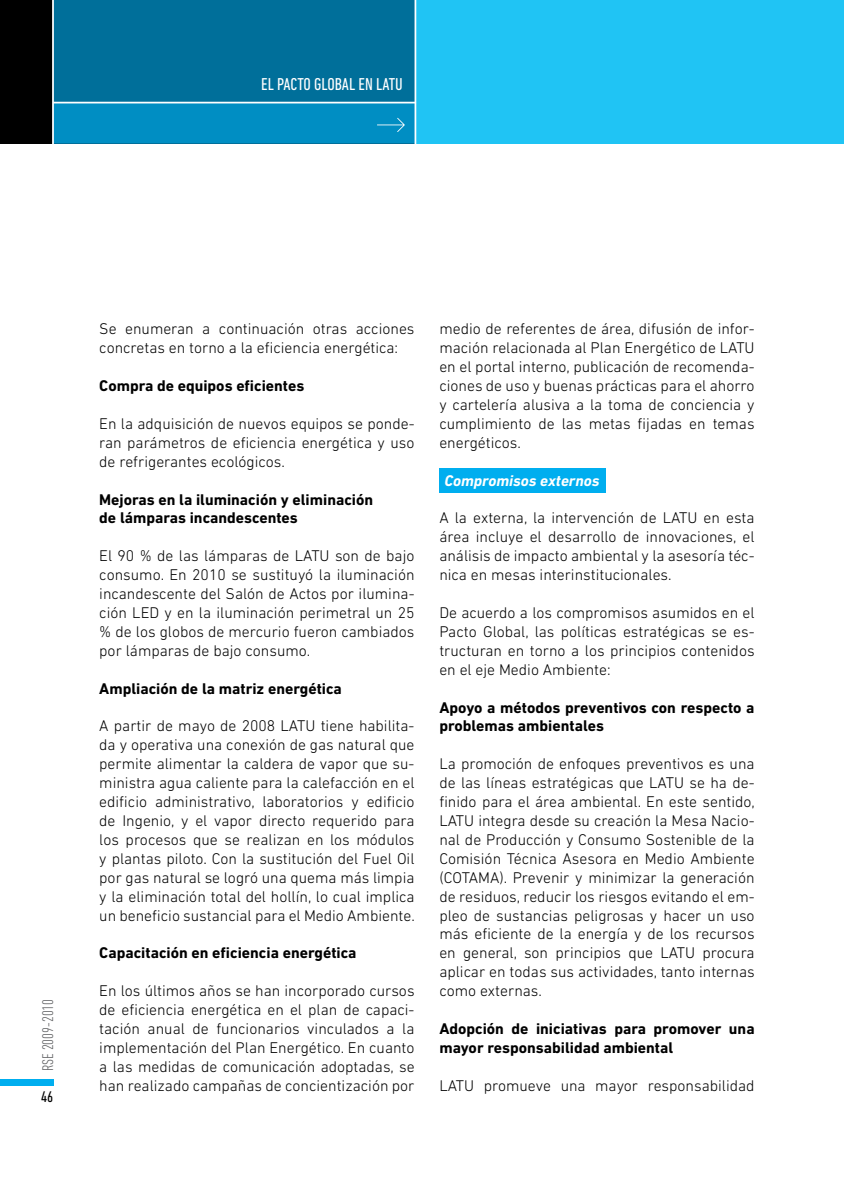
<style>
.page{position:relative;width:844px;height:1191px;background:#fff}
.page>*{position:absolute;margin:0;border:0;box-sizing:border-box;transform-origin:0 0}
.t1{font:condensed 17.5px "DIN Next LT Pro";color:#fff}
.t2{font:300 15.75px/18.9px "DIN Next LT Pro";color:#000;text-align:justify}
.t3{font:700 15.75px/18.9px "DIN Next LT Pro";color:#000}
.t4{font:italic 700 15.75px "DIN Next LT Pro";color:#fff}
.t5{font:300 condensed 15.75px "DIN Next LT Pro";color:#636466}
.t6{font:condensed 15.75px "DIN Next LT Pro";color:#000}
</style>
<div class="page">
<div style="left:0;top:1079px;width:53px;height:6px;background:#00aeef"></div>
<div style="left:0;top:0;width:843px;height:143px;background:#20c4f4"></div>
<div style="left:0;top:0;width:53px;height:143px;background:#000"></div>
<div style="left:53px;top:0;width:362px;height:143px;background:#006f9a"></div>
<div style="left:53px;top:102px;width:362px;height:41px;background:#008ec3"></div>
<hr style="left:414px;top:0;width:2px;height:152px;background:#fff">
<hr style="left:52px;top:0;width:2px;height:152px;background:#fff">
<hr style="left:53px;top:102px;width:363px;height:1px;background:#fff">
<svg style="left:377px;top:118px;width:27px;height:14px"></svg>
<div style="left:439px;top:468px;width:166px;height:24px;background:#00aeef"></div>
<p class="t1" style="left:261px;top:74px;width:61px">EL PACTO GLOBAL</p>
<p class="t1" style="left:358px;top:74px;width:46px">EN LATU</p>
<p class="t5" style="left:39px;top:1071px;width:74px;rotate:-90deg">RSE 2009-2010</p>
<p class="t6" style="left:41px;top:1087px;width:14px">46</p>
<p class="t2" style="left:99px;top:319px;width:316px">Se enumeran a continuación otras acciones concretas en torno a la eficiencia energética:</p>
<p class="t3" style="left:99px;top:376px;width:207px">Compra de equipos eficientes</p>
<p class="t2" style="left:99px;top:414px;width:317px">En la adquisición de nuevos equipos se ponde&shy;ran parámetros de eficiencia energética y uso de refrigerantes ecológicos.</p>
<p class="t3" style="left:99px;top:489px;width:275px">Mejoras en la iluminación y eliminación de lámparas incandescentes</p>
<p class="t2" style="left:99px;top:546px;width:317px">El 90 % de las lámparas de LATU son de bajo consumo. En 2010 se sustituyó la iluminación incandescente del Salón de Actos por ilumina&shy;ción LED y en la iluminación perimetral un 25 % de los globos de mercurio fueron cambiados por lámparas de bajo consumo.</p>
<p class="t3" style="left:99px;top:678px;width:244px">Ampliación de la matriz energética</p>
<p class="t2" style="left:99px;top:716px;width:317px">A partir de mayo de 2008 LATU tiene habilita&shy;da y operativa una conexión de gas natural que permite alimentar la caldera de vapor que su&shy;ministra agua caliente para la calefacción en el edificio administrativo, laboratorios y edificio de Ingenio, y el vapor directo requerido para los procesos que se realizan en los módulos y plantas piloto. Con la sustitución del Fuel Oil por gas natural se logró una quema más limpia y la eliminación total del hollín, lo cual implica un beneficio sustancial para el Medio Ambiente.</p>
<p class="t3" style="left:99px;top:943px;width:259px">Capacitación en eficiencia energética</p>
<p class="t2" style="left:99px;top:981px;width:317px">En los últimos años se han incorporado cursos de eficiencia energética en el plan de capaci&shy;tación anual de funcionarios vinculados a la implementación del Plan Energético. En cuanto a las medidas de comunicación adoptadas, se han realizado campañas de concientización por</p>
<p class="t2" style="left:439px;top:319px;width:317px">medio de referentes de área, difusión de infor&shy;mación relacionada al Plan Energético de LATU en el portal interno, publicación de recomenda&shy;ciones de uso y buenas prácticas para el ahorro y cartelería alusiva a la toma de conciencia y cumplimiento de las metas fijadas en temas energéticos.</p>
<p class="t4" style="left:444px;top:471px;width:157px">Compromisos externos</p>
<p class="t2" style="left:439px;top:508px;width:317px">A la externa, la intervención de LATU en esta área incluye el desarrollo de innovaciones, el análisis de impacto ambiental y la asesoría téc&shy;nica en mesas interinstitucionales.</p>
<p class="t2" style="left:439px;top:603px;width:317px">De acuerdo a los compromisos asumidos en el Pacto Global, las políticas estratégicas se es&shy;tructuran en torno a los principios contenidos en el eje Medio Ambiente:</p>
<p class="t3" style="left:439px;top:697px;width:317px">Apoyo a métodos preventivos con respecto a problemas ambientales</p>
<p class="t2" style="left:439px;top:754px;width:317px">La promoción de enfoques preventivos es una de las líneas estratégicas que LATU se ha de&shy;finido para el área ambiental. En este sentido, LATU integra desde su creación la Mesa Nacio&shy;nal de Producción y Consumo Sostenible de la Comisión Técnica Asesora en Medio Ambiente (COTAMA). Prevenir y minimizar la generación de residuos, reducir los riesgos evitando el em&shy;pleo de sustancias peligrosas y hacer un uso más eficiente de la energía y de los recursos en general, son principios que LATU procura aplicar en todas sus actividades, tanto internas como externas.</p>
<p class="t3" style="left:439px;top:1019px;width:317px">Adopción de iniciativas para promover una mayor responsabilidad ambiental</p>
<p class="t2" style="left:439px;top:1075px;width:317px">LATU promueve una mayor responsabilidad</p>
</div>
